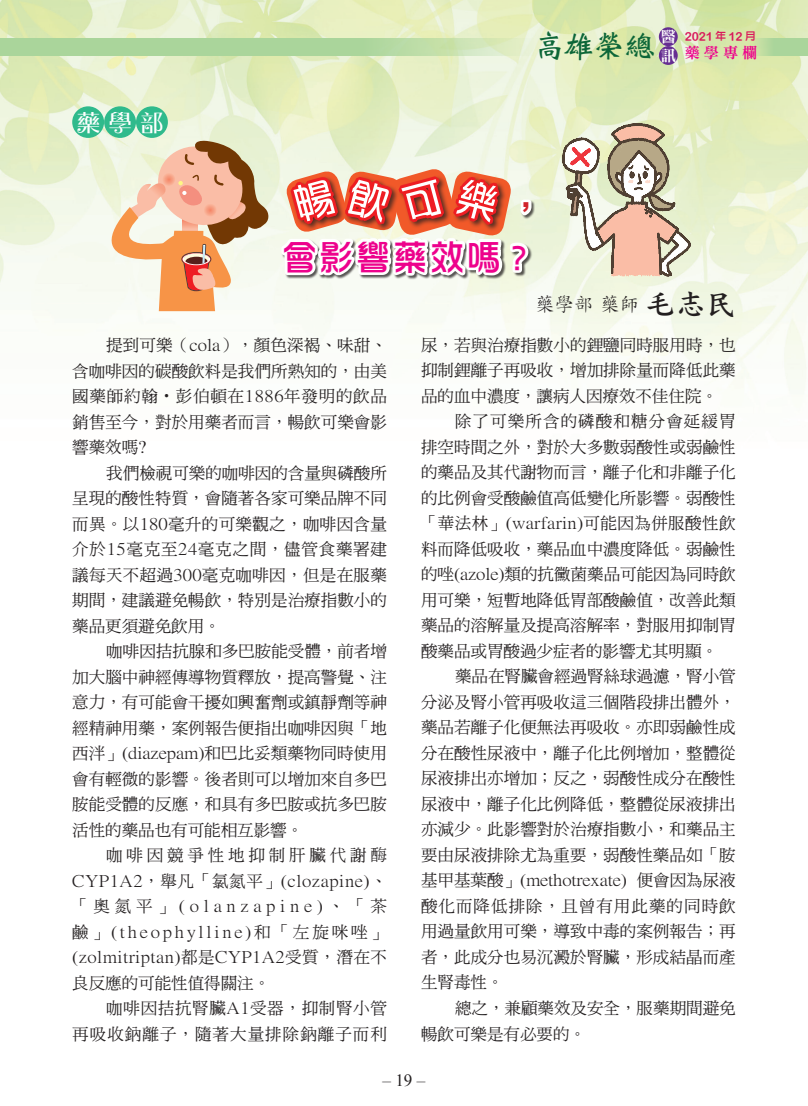
<style>
.page{position:relative;width:808px;height:1106px;background:#fff}
.page>*{position:absolute;margin:0;border:0;box-sizing:border-box;transform-origin:0 0}
.t1{font:36px "DF Hua Zong W5 WINP BF";letter-spacing:.025em;color:#ed028c}
.t2{font:36px "DF Hua Zong W5 WINP BF";color:#d1232a}
.t3{font:31.5px "DF Wei Bei Md HKP BF";color:#0c6638}
.t4{font:500 24px "M Yoyo HK";color:#fff}
.t5{font:19.5px "DF Kai Shu Std W3";color:#231f20}
.t6{font:italic 17.1px "Times New Roman";color:#231f20}
.t7{font:16.5px/25.5px "DF Ming Md HKP BF";letter-spacing:.005em;color:#231f20;text-align:justify}
.t8{font:16.5px/25.5px "DF Ming Md HKP BF";letter-spacing:.065em;color:#231f20;text-align:right}
.t9{font:15.15px "DF Ming Std W9";color:#fff}
.t10{font:15px "DF Ming Std W9";color:#ed028c}
.t11{font:12px "DF Li Yuan Bd HK BF";color:#d91a5b}
.s1{font-size:10.5px}
.s2{font-family:"DF Kai Shu Std W7";font-size:30px}
.s3{font-family:"Adobe Ming Std";font-weight:300}
.s4{font-style:normal}
</style>
<div class="page">
<img style="left:0;top:0;width:808px;height:390px">
<svg style="left:1px;top:38px;width:533px;height:18px;fill:#aad59b"></svg>
<div style="left:751px;top:38px;width:57px;height:18px;background:linear-gradient(to right,#c6e0a3,#9fd198)"></div>
<svg style="left:0;top:38px;width:1px;height:18px"></svg>
<div style="left:72px;top:106px;width:32px;height:32px;background:#2fba8c;border-radius:50%"></div>
<div style="left:104px;top:106px;width:32px;height:32px;background:#2fba8c;border-radius:50%"></div>
<div style="left:136px;top:106px;width:32px;height:32px;background:#2fba8c;border-radius:50%"></div>
<svg style="left:562px;top:0;width:128px;height:386px"></svg>
<svg style="left:74px;top:140px;width:195px;height:171px"></svg>
<svg style="left:278px;top:152px;width:258px;height:162px"></svg>
<h3 class="t4" style="left:76px;top:107px;width:89px">藥學部</h3>
<h2 class="t3" style="left:534px;top:29px;width:143px">高雄榮總<sup>醫</sup></h2>
<p class="t9" style="left:661px;top:48px;width:16px">訊</p>
<p class="t11" style="left:685px;top:30px;width:72px">2021 <span class="s1">年</span> 12 <span class="s1">月</span></p>
<p class="t10" style="left:685px;top:44px;width:74px">藥學專欄</p>
<h1 class="t2" style="left:508px;top:189px;width:37px">，</h1>
<h1 class="t1" style="left:281px;top:239px;width:247px">會影響藥效嗎 ?</h1>
<p class="t5" style="left:535px;top:294px;width:202px">藥學部 藥師 <span class="s2">毛志民</span></p>
<p class="t7" style="left:72px;top:333px;width:316px;text-indent:34px">提到可樂（cola），顏色深褐、味甜、含咖啡因的碳酸飲料是我們所熟知的，由美國藥師約翰‧彭伯頓在1886年發明的飲品銷售至今，對於用藥者而言，暢飲可樂會影響藥效嗎?</p>
<p class="t7" style="left:72px;top:460px;width:316px;text-indent:34px">我們檢視可樂的咖啡因的含量與磷酸所呈現的酸性特質，會隨著各家可樂品牌不同而異。以180毫升的可樂觀之，咖啡因含量介於15毫克至24毫克之間，儘管食藥署建議每天不超過300毫克咖啡因，但是在服藥期間，建議避免暢飲，特別是治療指數小的藥品更須避免飲用。</p>
<p class="t7" style="left:72px;top:639px;width:316px;text-indent:34px">咖啡因拮抗腺和多巴胺能受體，前者增加大腦中神經傳導物質釋放，提高警覺、注意力，有可能會干擾如興奮劑或鎮靜劑等神經精神用藥，案例報告便指出咖啡因與「地西泮」(diazepam)和巴比妥類藥物同時使用會有輕微的影響。後者則可以增加來自多巴胺能受體的反應，和具有多巴胺或抗多巴胺活性的藥品也有可能相互影響。</p>
<p class="t7" style="left:72px;top:843px;width:316px;text-indent:34px">咖啡因競爭性地抑制肝臟代謝<span class="s3">酶</span>CYP1A2，舉凡「氯氮平」(clozapine)、「奧氮平」(olanzapine)、「茶鹼」(theophylline)和「左旋咪唑」(zolmitriptan)都是CYP1A2受質，潛在不良反應的可能性值得關注。</p>
<p class="t8" style="left:72px;top:996px;width:316px">咖啡因拮抗腎臟A1受器，抑制腎小管<br>再吸收鈉離子，隨著大量排除鈉離子而利</p>
<p class="t7" style="left:421px;top:333px;width:316px">尿，若與治療指數小的鋰鹽同時服用時，也抑制鋰離子再吸收，增加排除量而降低此藥品的血中濃度，讓病人因療效不佳住院。</p>
<p class="t7" style="left:421px;top:409px;width:316px;text-indent:34px">除了可樂所含的磷酸和糖分會延緩胃排空時間之外，對於大多數弱酸性或弱鹼性的藥品及其代謝物而言，離子化和非離子化的比例會受酸鹼值高低變化所影響。弱酸性「華法林」(warfarin)可能因為併服酸性飲料而降低吸收，藥品血中濃度降低。弱鹼性的唑(azole)類的抗黴菌藥品可能因為同時飲用可樂，短暫地降低胃部酸鹼值，改善此類藥品的溶解量及提高溶解率，對服用抑制胃酸藥品或胃酸過少症者的影響尤其明顯。</p>
<p class="t7" style="left:421px;top:664px;width:316px;text-indent:34px">藥品在腎臟會經過腎絲球過濾，腎小管分泌及腎小管再吸收這三個階段排出體外，藥品若離子化便無法再吸收。亦即弱鹼性成分在酸性尿液中，離子化比例增加，整體從尿液排出亦增加；反之，弱酸性成分在酸性尿液中，離子化比例降低，整體從尿液排出亦減少。此影響對於治療指數小，和藥品主要由尿液排除尤為重要，弱酸性藥品如「胺基甲基葉酸」(methotrexate) 便會因為尿液酸化而降低排除，且曾有用此藥的同時飲用過量飲用可樂，導致中毒的案例報告；再者，此成分也易沉澱於腎臟，形成結晶而產生腎毒性。</p>
<p class="t7" style="left:421px;top:996px;width:316px;text-indent:34px">總之，兼顧藥效及安全，服藥期間避免暢飲可樂是有必要的。</p>
<p class="t6" style="left:383px;top:1068px;width:44px">‒ <span class="s4">19</span> ‒</p>
</div>
